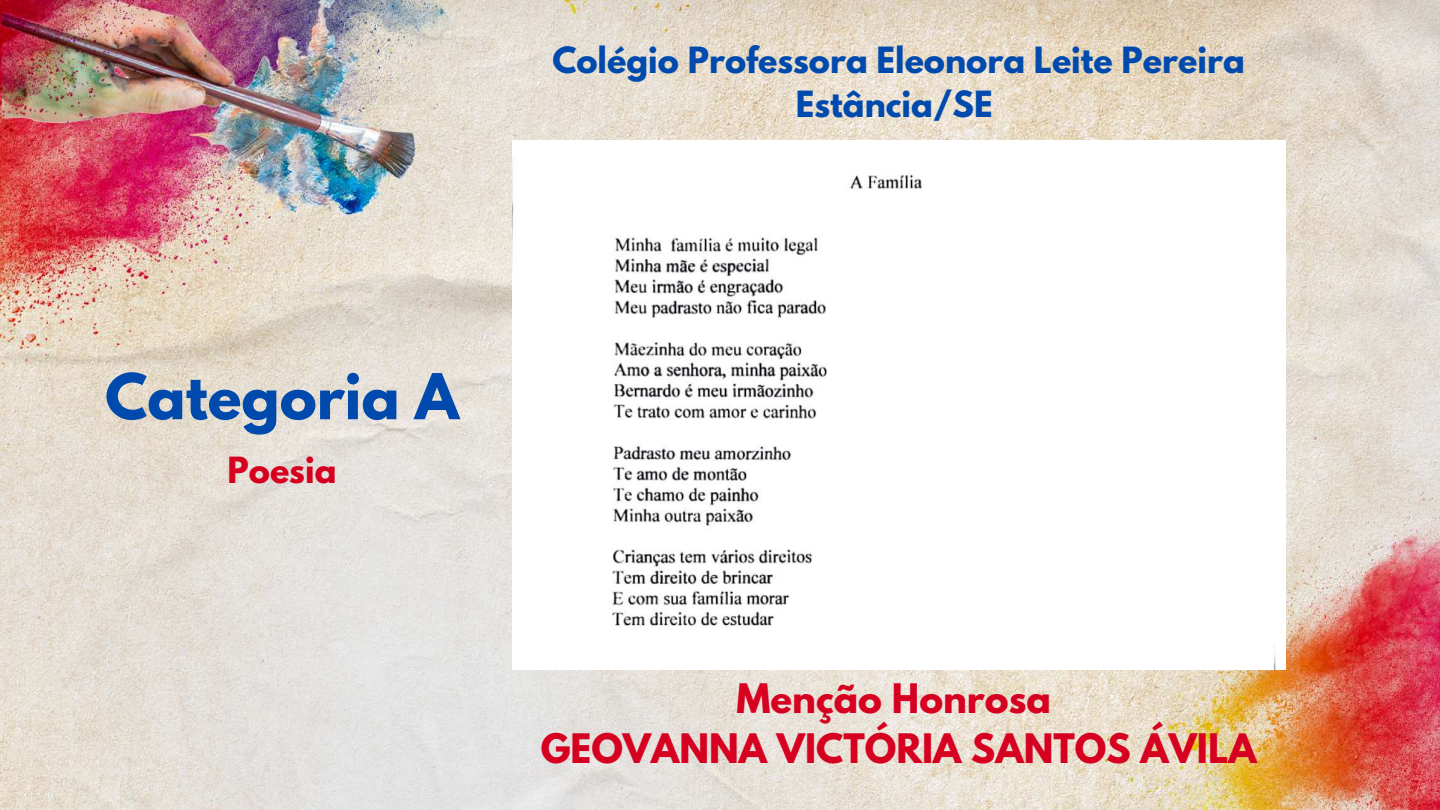
<style>
.page{position:relative;width:1440px;height:810px;background:#fff}
.page>*{position:absolute;margin:0;border:0;box-sizing:border-box;transform-origin:0 0}
.t1{font:700 56px "League Spartan";color:#004aad}
.t2{font:700 36px/50.2px "League Spartan";color:#d60020;text-align:center}
.t3{font:700 32px/44.2px "League Spartan";color:#004aad;text-align:center}
.t4{font:700 32px "League Spartan";color:#d60020}
</style>
<div class="page">
<img style="left:0;top:0;width:1440px;height:810px">
<img style="left:512px;top:141px;width:773px;height:528px">
<p class="t3" style="left:552px;top:42px;width:694px">Colégio Professora Eleonora Leite Pereira<br>Estância/SE</p>
<h1 class="t1" style="left:105px;top:369px;width:355px">Categoria A</h1>
<p class="t4" style="left:228px;top:454px;width:110px">Poesia</p>
<p class="t2" style="left:541px;top:678px;width:717px">Menção Honrosa<br>GEOVANNA VICTÓRIA SANTOS ÁVILA</p>
</div>
